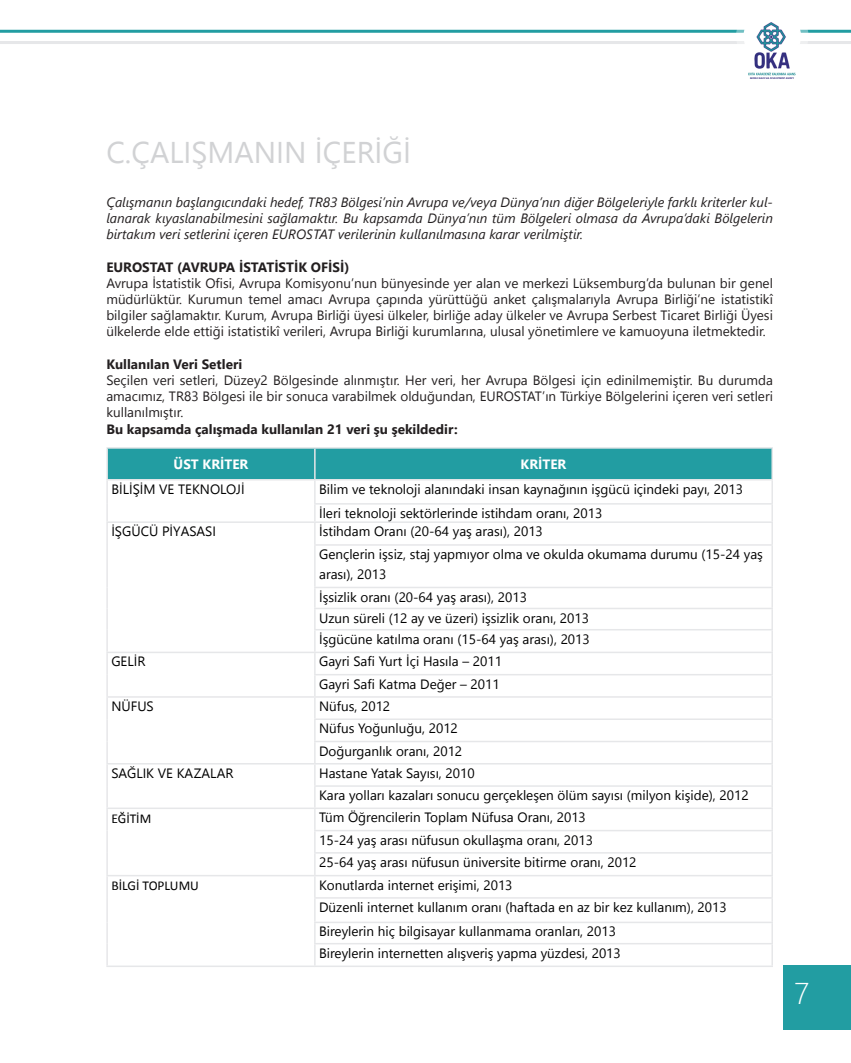
<style>
.page{position:relative;width:851px;height:1063px;background:#fff}
.page>*{position:absolute;margin:0;border:0;box-sizing:border-box;transform-origin:0 0}
.t1{font:30px "Segoe UI";color:#d1d2d4}
.t2{font:300 30px "Segoe UI";color:#fff}
.t3{font:13.5px/22.4px "Segoe UI";color:#000}
.t4{font:13.5px/16.2px "Segoe UI";color:#231f20;text-align:justify}
.t5{font:italic 13.5px/16.2px "Segoe UI";color:#231f20;text-align:justify}
.t6{font:700 13.5px "Segoe UI";color:#231f20}
.t7{font:13.5px "Calibri";color:#000}
.t8{font:700 13.5px "Segoe UI";color:#fff}
</style>
<div class="page">
<div style="left:782px;top:965px;width:68px;height:65px;background:#229da2"></div>
<hr style="left:0;top:41px;width:850px;height:3px;background:#e6e7e9">
<hr style="left:0;top:30px;width:850px;height:3px;background:#229da2">
<div style="left:736px;top:1px;width:71px;height:71px;background:#fff;border-radius:50%"></div>
<div style="left:736px;top:0;width:72px;height:72px;border:2px solid #fff;border-radius:50%"></div>
<img style="left:748px;top:22px;width:47px;height:56px">
<hr style="left:106px;top:447px;width:209px;height:2px;background:#e6e7e9">
<hr style="left:315px;top:447px;width:457px;height:2px;background:#e6e7e9">
<hr style="left:106px;top:523px;width:2px;height:22px;background:#e6e7e9">
<hr style="left:106px;top:545px;width:2px;height:42px;background:#e6e7e9">
<hr style="left:106px;top:587px;width:2px;height:21px;background:#e6e7e9">
<hr style="left:106px;top:608px;width:2px;height:22px;background:#e6e7e9">
<hr style="left:106px;top:630px;width:2px;height:22px;background:#e6e7e9">
<svg style="left:106px;top:448px;width:666px;height:96px"></svg>
<hr style="left:314px;top:544px;width:458px;height:2px;background:#e6e7e9">
<hr style="left:314px;top:546px;width:1px;height:41px;background:#e6e7e9">
<hr style="left:771px;top:546px;width:1px;height:41px;background:#e6e7e9">
<hr style="left:314px;top:587px;width:458px;height:1px;background:#e6e7e9">
<hr style="left:314px;top:608px;width:458px;height:1px;background:#e6e7e9">
<hr style="left:314px;top:629px;width:458px;height:1px;background:#e6e7e9">
<hr style="left:106px;top:652px;width:209px;height:1px;background:#e6e7e9">
<hr style="left:106px;top:653px;width:2px;height:22px;background:#e6e7e9">
<hr style="left:106px;top:675px;width:2px;height:21px;background:#e6e7e9">
<hr style="left:315px;top:652px;width:457px;height:1px;background:#e6e7e9">
<hr style="left:314px;top:674px;width:458px;height:1px;background:#e6e7e9">
<hr style="left:106px;top:696px;width:209px;height:2px;background:#e6e7e9">
<hr style="left:106px;top:698px;width:2px;height:21px;background:#e6e7e9">
<hr style="left:106px;top:719px;width:2px;height:23px;background:#e6e7e9">
<hr style="left:106px;top:742px;width:2px;height:21px;background:#e6e7e9">
<hr style="left:315px;top:696px;width:457px;height:2px;background:#e6e7e9">
<hr style="left:314px;top:718px;width:458px;height:2px;background:#e6e7e9">
<hr style="left:314px;top:741px;width:458px;height:1px;background:#e6e7e9">
<hr style="left:106px;top:763px;width:209px;height:2px;background:#e6e7e9">
<hr style="left:106px;top:765px;width:2px;height:21px;background:#e6e7e9">
<hr style="left:106px;top:786px;width:2px;height:22px;background:#e6e7e9">
<hr style="left:315px;top:763px;width:457px;height:2px;background:#e6e7e9">
<hr style="left:314px;top:785px;width:458px;height:2px;background:#e6e7e9">
<hr style="left:106px;top:808px;width:209px;height:1px;background:#e6e7e9">
<hr style="left:106px;top:809px;width:2px;height:22px;background:#e6e7e9">
<hr style="left:106px;top:831px;width:2px;height:22px;background:#e6e7e9">
<hr style="left:106px;top:853px;width:2px;height:22px;background:#e6e7e9">
<hr style="left:315px;top:808px;width:457px;height:1px;background:#e6e7e9">
<hr style="left:314px;top:830px;width:458px;height:1px;background:#e6e7e9">
<hr style="left:314px;top:852px;width:458px;height:2px;background:#e6e7e9">
<hr style="left:106px;top:875px;width:209px;height:1px;background:#e6e7e9">
<hr style="left:106px;top:876px;width:2px;height:22px;background:#e6e7e9">
<hr style="left:106px;top:898px;width:2px;height:24px;background:#e6e7e9">
<hr style="left:106px;top:922px;width:2px;height:22px;background:#e6e7e9">
<hr style="left:106px;top:944px;width:2px;height:22px;background:#e6e7e9">
<hr style="left:106px;top:966px;width:209px;height:1px;background:#e6e7e9">
<hr style="left:315px;top:875px;width:457px;height:1px;background:#e6e7e9">
<hr style="left:314px;top:897px;width:458px;height:2px;background:#e6e7e9">
<hr style="left:314px;top:922px;width:458px;height:1px;background:#e6e7e9">
<hr style="left:314px;top:943px;width:458px;height:1px;background:#e6e7e9">
<svg style="left:314px;top:588px;width:1px;height:378px"></svg>
<svg style="left:771px;top:588px;width:1px;height:378px"></svg>
<hr style="left:315px;top:966px;width:457px;height:1px;background:#e6e7e9">
<h1 class="t1" style="left:106px;top:130px;width:306px">C.ÇALIŞMANIN İÇERİĞİ</h1>
<p class="t5" style="left:106px;top:193px;width:668px">Çalışmanın başlangıcındaki hedef, TR83 Bölgesi’nin Avrupa ve/veya Dünya’nın diğer Bölgeleriyle farklı kriterler kul&shy;lanarak kıyaslanabilmesini sağlamaktır. Bu kapsamda Dünya’nın tüm Bölgeleri olmasa da Avrupa’daki Bölgelerin birtakım veri setlerini içeren EUROSTAT verilerinin kullanılmasına karar verilmiştir.</p>
<p class="t6" style="left:106px;top:257px;width:244px">EUROSTAT (AVRUPA İSTATİSTİK OFİSİ)</p>
<p class="t4" style="left:106px;top:274px;width:668px">Avrupa İstatistik Ofisi, Avrupa Komisyonu’nun bünyesinde yer alan ve merkezi Lüksemburg’da bulunan bir genel müdürlüktür. Kurumun temel amacı Avrupa çapında yürüttüğü anket çalışmalarıyla Avrupa Birliği’ne istatistikî bilgiler sağlamaktır. Kurum, Avrupa Birliği üyesi ülkeler, birliğe aday ülkeler ve Avrupa Serbest Ticaret Birliği Üyesi ülkelerde elde ettiği istatistikî verileri, Avrupa Birliği kurumlarına, ulusal yönetimlere ve kamuoyuna iletmektedir.</p>
<p class="t6" style="left:106px;top:354px;width:137px">Kullanılan Veri Setleri</p>
<p class="t4" style="left:106px;top:372px;width:668px">Seçilen veri setleri, Düzey2 Bölgesinde alınmıştır. Her veri, her Avrupa Bölgesi için edinilmemiştir. Bu durumda amacımız, TR83 Bölgesi ile bir sonuca varabilmek olduğundan, EUROSTAT’ın Türkiye Bölgelerini içeren veri setleri kullanılmıştır.</p>
<p class="t6" style="left:106px;top:419px;width:353px">Bu kapsamda çalışmada kullanılan 21 veri şu şekildedir:</p>
<p class="t8" style="left:173px;top:454px;width:76px">ÜST KRİTER</p>
<p class="t8" style="left:520px;top:454px;width:47px">KRİTER</p>
<p class="t3" style="left:111px;top:477px;width:135px">BİLİŞİM VE TEKNOLOJİ</p>
<p class="t3" style="left:319px;top:476px;width:425px;line-height:24.2px">Bilim ve teknoloji alanındaki insan kaynağının işgücü içindeki payı, 2013<br>İleri teknoloji sektörlerinde istihdam oranı, 2013</p>
<p class="t3" style="left:111px;top:520px;width:106px">İŞGÜCÜ PİYASASI</p>
<p class="t3" style="left:319px;top:520px;width:445px;line-height:22.8px">İstihdam Oranı (20-64 yaş arası), 2013<br>Gençlerin işsiz, staj yapmıyor olma ve okulda okumama durumu (15-24 yaş</p>
<p class="t3" style="left:319px;top:563px;width:209px">arası), 2013<br>İşsizlik oranı (20-64 yaş arası), 2013</p>
<p class="t3" style="left:319px;top:607px;width:272px;line-height:21.3px">Uzun süreli (12 ay ve üzeri) işsizlik oranı, 2013<br>İşgücüne katılma oranı (15-64 yaş arası), 2013</p>
<p class="t3" style="left:111px;top:650px;width:36px">GELİR</p>
<p class="t3" style="left:319px;top:650px;width:184px">Gayri Safi Yurt İçi Hasıla – 2011<br>Gayri Safi Katma Değer – 2011</p>
<p class="t3" style="left:111px;top:695px;width:44px">NÜFUS</p>
<p class="t3" style="left:319px;top:695px;width:145px">Nüfus, 2012<br>Nüfus Yoğunluğu, 2012<br>Doğurganlık oranı, 2012</p>
<p class="t3" style="left:111px;top:761px;width:124px">SAĞLIK VE KAZALAR</p>
<p class="t3" style="left:319px;top:761px;width:431px">Hastane Yatak Sayısı, 2010<br>Kara yolları kazaları sonucu gerçekleşen ölüm sayısı (milyon kişide), 2012</p>
<p class="t7" style="left:111px;top:810px;width:41px">EĞİTİM</p>
<p class="t3" style="left:319px;top:806px;width:319px">Tüm Öğrencilerin Toplam Nüfusa Oranı, 2013<br>15-24 yaş arası nüfusun okullaşma oranı, 2013<br>25-64 yaş arası nüfusun üniversite bitirme oranı, 2012</p>
<p class="t7" style="left:111px;top:877px;width:89px">BİLGİ TOPLUMU</p>
<p class="t3" style="left:319px;top:873px;width:409px">Konutlarda internet erişimi, 2013<br>Düzenli internet kullanım oranı (haftada en az bir kez kullanım), 2013</p>
<p class="t3" style="left:319px;top:921px;width:303px;line-height:21.3px">Bireylerin hiç bilgisayar kullanmama oranları, 2013<br>Bireylerin internetten alışveriş yapma yüzdesi, 2013</p>
<h1 class="t2" style="left:794px;top:969px;width:16px">7</h1>
</div>
